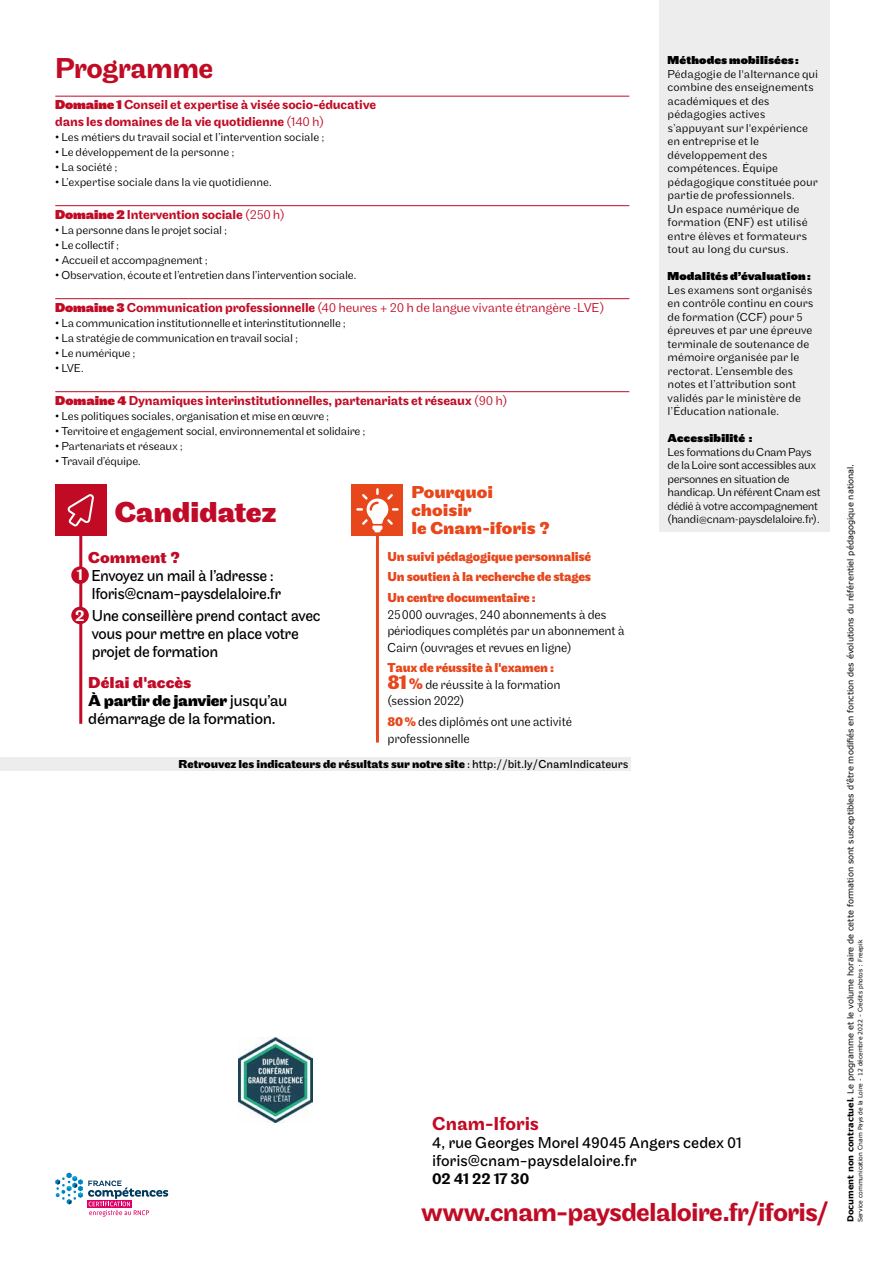
<style>
.page{position:relative;width:893px;height:1263px;background:#fff}
.page>*{position:absolute;margin:0;border:0;box-sizing:border-box;transform-origin:0 0}
.t1{font:700 30px "Maple";letter-spacing:-.01em;color:#c10a27}
.t2{font:500 30px "Maple";letter-spacing:-.025em;color:#c10b25}
.t3{font:500 27px "Maple";letter-spacing:-.03em;color:#c10b25}
.t4{font:500 19.5px "Maple";letter-spacing:-.005em;color:#c10b25}
.t5{font:700 18px/18px "Maple";letter-spacing:-.005em;color:#e8461b}
.t6{font:16.5px/18px "Maple";letter-spacing:-.02em;color:#000;scale:.95 1}
.t7{font:16.5px/18px "Maple";letter-spacing:-.02em;color:#000}
.t8{font:500 16.5px "Maple";letter-spacing:-.005em;color:#000}
.t9{font:700 16.5px "Maple";color:#c10a27}
.t10{font:300 13.5px/16.5px "Maple";letter-spacing:-.015em;color:#000;scale:.93 1}
.t11{font:500 13.5px/16.5px "Maple";letter-spacing:-.015em;color:#c10b25}
.t12{font:700 13.5px/20.7px "Maple";letter-spacing:-.015em;color:#e8461b;text-align:justify;scale:.93 1}
.t13{font:300 13.5px "Maple";letter-spacing:-.015em;color:#c10b25}
.t14{font:300 12px/13.5px "Maple";letter-spacing:-.01em;color:#000}
.t15{font:300 12px/13.5px "Maple";letter-spacing:-.03em;color:#000}
.t16{font:700 12px "Maple";letter-spacing:-.005em;color:#000}
.t17{font:900 12px "Maple";letter-spacing:.01em;color:#000}
.t18{font:8.25px "Verdana";color:#000}
.t19{font:6px "Verdana";color:#000}
.s1{font-weight:900}
.s2{font-weight:300}
.s3{font-weight:500}
.s4{font-weight:700;color:#e8461b}
.s5{font-weight:700;font-size:21px;color:#e8461b}
.s6{font-weight:700;font-size:16.5px;color:#e8461b}
.s7{font-weight:500;color:#fff}
.s8{font-weight:700;color:#c10a27}
.s9{font-weight:700}
.s10{font-weight:400}
</style>
<div class="page">
<hr style="left:55px;top:96px;width:574px;height:1px;background:#c10b25">
<hr style="left:55px;top:205px;width:574px;height:1px;background:#c10b25">
<hr style="left:55px;top:298px;width:574px;height:1px;background:#c10b25">
<hr style="left:55px;top:391px;width:574px;height:1px;background:#c10b25">
<div style="left:659px;top:0;width:170px;height:532px;background:#ededed"></div>
<svg style="left:55px;top:1172px;width:113px;height:45px"></svg>
<div style="left:55px;top:485px;width:51px;height:51px;background:#c10b25"></div>
<svg style="left:68px;top:494px;width:26px;height:32px"></svg>
<hr style="left:79px;top:528px;width:3px;height:196px;background:#c10a27">
<hr style="left:376px;top:528px;width:3px;height:214px;background:#e8461b">
<div style="left:352px;top:485px;width:51px;height:51px;background:#e8461b"></div>
<svg style="left:356px;top:488px;width:43px;height:44px"></svg>
<div style="left:71px;top:566px;width:18px;height:18px;background:#c10b25;border-radius:50%"></div>
<div style="left:71px;top:607px;width:18px;height:17px;background:#c10a27;border-radius:50%"></div>
<div style="left:0;top:757px;width:630px;height:13px;background:#ededed"></div>
<img style="left:238px;top:1037px;width:74px;height:86px">
<h1 class="t2" style="left:55px;top:51px;width:160px">Programme</h1>
<p class="t11" style="left:55px;top:97px;width:322px"><span class="s1">Domaine 1</span> Conseil et expertise à visée socio-éducative dans les domaines de la vie quotidienne <span class="s2">(140 h)</span></p>
<p class="t14" style="left:55px;top:130px;width:271px">• Les métiers du travail social et l’intervention sociale ;</p>
<p class="t14" style="left:55px;top:145px;width:181px">• Le développement de la personne ;</p>
<p class="t14" style="left:55px;top:160px;width:64px">• La société ;</p>
<p class="t14" style="left:55px;top:175px;width:218px">• L’expertise sociale dans la vie quotidienne.</p>
<p class="t11" style="left:55px;top:206px;width:231px"><span class="s1">Domaine 2</span> Intervention sociale <span class="s2">(250 h)</span></p>
<p class="t14" style="left:55px;top:223px;width:173px">• La personne dans le projet social ;</p>
<p class="t14" style="left:55px;top:238px;width:65px">• Le collectif ;</p>
<p class="t14" style="left:55px;top:253px;width:154px">• Accueil et accompagnement ;</p>
<p class="t14" style="left:55px;top:268px;width:303px">• Observation, écoute et l’entretien dans l’intervention sociale.</p>
<p class="t13" style="left:55px;top:300px;width:550px"><span class="s1">Domaine 3</span> <span class="s3">Communication professionnelle</span> (40 heures + 20 h de langue vivante étrangère -LVE)</p>
<p class="t14" style="left:55px;top:316px;width:292px">• La communication institutionnelle et interinstitutionnelle ;</p>
<p class="t14" style="left:55px;top:331px;width:244px">• La stratégie de communication en travail social ;</p>
<p class="t14" style="left:55px;top:346px;width:82px">• Le numérique ;</p>
<p class="t14" style="left:55px;top:361px;width:30px">• LVE.</p>
<p class="t11" style="left:55px;top:392px;width:454px"><span class="s1">Domaine 4</span> Dynamiques interinstitutionnelles, partenariats et réseaux <span class="s2">(90 h)</span></p>
<p class="t14" style="left:55px;top:409px;width:276px">• Les politiques sociales, organisation et mise en œuvre ;</p>
<p class="t14" style="left:55px;top:424px;width:312px">• Territoire et engagement social, environnemental et solidaire ;</p>
<p class="t14" style="left:55px;top:439px;width:129px">• Partenariats et réseaux ;</p>
<p class="t14" style="left:55px;top:454px;width:87px">• Travail d’équipe.</p>
<h3 class="t5" style="left:411px;top:484px;width:140px">Pourquoi choisir<br>le Cnam-iforis ?</h3>
<p class="t12" style="left:387px;top:546px;width:221px">Un suivi pédagogique personnalisé Un soutien à la recherche de stages Un centre documentaire :</p>
<p class="t10" style="left:387px;top:606px;width:257px">25000 ouvrages, 240 abonnements à des périodiques complétés par un abonnement à<br>Cairn (ouvrages et revues en ligne)</p>
<p class="t10" style="left:387px;top:660px;width:188px"><span class="s4">Taux de réussite à l'examen :<br></span><span class="s5">81</span><span class="s6">%</span> de réussite à la formation (session 2022)</p>
<p class="t10" style="left:387px;top:713px;width:200px"><span class="s4">80%</span> des diplômés ont une activité professionnelle</p>
<h1 class="t1" style="left:115px;top:493px;width:163px">Candidatez</h1>
<h3 class="t9" style="left:88px;top:547px;width:93px">Comment ?</h3>
<h3 class="t6" style="left:77px;top:567px;width:209px"><span class="s7">1</span> Envoyez un mail à l’adresse :</h3>
<h3 class="t6" style="left:91px;top:585px;width:201px">Iforis@cnam-paysdelaloire.fr</h3>
<h3 class="t6" style="left:92px;top:607px;width:243px;text-indent:-17px"><span class="s7">2</span> Une conseillère prend contact avec vous pour mettre en place votre projet de formation</h3>
<h3 class="t7" style="left:88px;top:674px;width:201px"><span class="s8">Délai d'accès<br></span><span class="s9">À partir de janvier</span> jusqu’au démarrage de la formation.</h3>
<p class="t16" style="left:179px;top:757px;width:451px">Retrouvez les indicateurs de résultats sur notre site <span class="s10">: http://bit.ly/CnamIndicateurs</span></p>
<p class="t17" style="left:668px;top:53px;width:133px">Méthodes mobilisées:</p>
<p class="t14" style="left:668px;top:67px;width:152px">Pédagogie de l'alternance qui combine des enseignements académiques et des pédagogies actives s’appuyant sur l'expérience en entreprise et le développement des compétences. Équipe pédagogique constituée pour partie de professionnels.<br>Un espace numérique de formation (ENF) est utilisé entre élèves et formateurs tout au long du cursus.</p>
<p class="t17" style="left:668px;top:269px;width:145px">Modalités d’évaluation:</p>
<p class="t14" style="left:668px;top:283px;width:147px">Les examens sont organisés en contrôle continu en cours de formation (CCF) pour 5 épreuves et par une épreuve terminale de soutenance de mémoire organisée par le rectorat. L’ensemble des notes et l’attribution sont validés par le ministère de l’Éducation nationale.</p>
<p class="t17" style="left:668px;top:431px;width:86px">Accessibilité :</p>
<p class="t15" style="left:668px;top:445px;width:155px">Les formations du Cnam Pays de la Loire sont accessibles aux personnes en situation de handicap. Un référent Cnam est dédié à votre accompagnement</p>
<p class="t15" style="left:668px;top:513px;width:154px">(handi@cnam-paysdelaloire.fr).</p>
<h3 class="t4" style="left:432px;top:1112px;width:108px">Cnam-Iforis</h3>
<h3 class="t7" style="left:432px;top:1134px;width:311px">4, rue Georges Morel 49045 Angers cedex 01 iforis@cnam-paysdelaloire.fr</h3>
<h3 class="t8" style="left:432px;top:1169px;width:99px">02 41 22 17 30</h3>
<h2 class="t3" style="left:422px;top:1197px;width:409px">www.cnam-paysdelaloire.fr/iforis/</h2>
<p class="t18" style="left:845px;top:1222px;width:760px;rotate:-90deg"><span class="s9">Document non contractuel.</span> Le programme et le volume horaire de cette formation sont susceptibles d’être modifiés en fonction des évolutions du référentiel pédagogique national.</p>
<p class="t19" style="left:856px;top:1222px;width:284px;rotate:-90deg">Service communication Cnam Pays de la Loire - 12 décembre 2022 - Crédits photos : Freepik</p>
</div>
